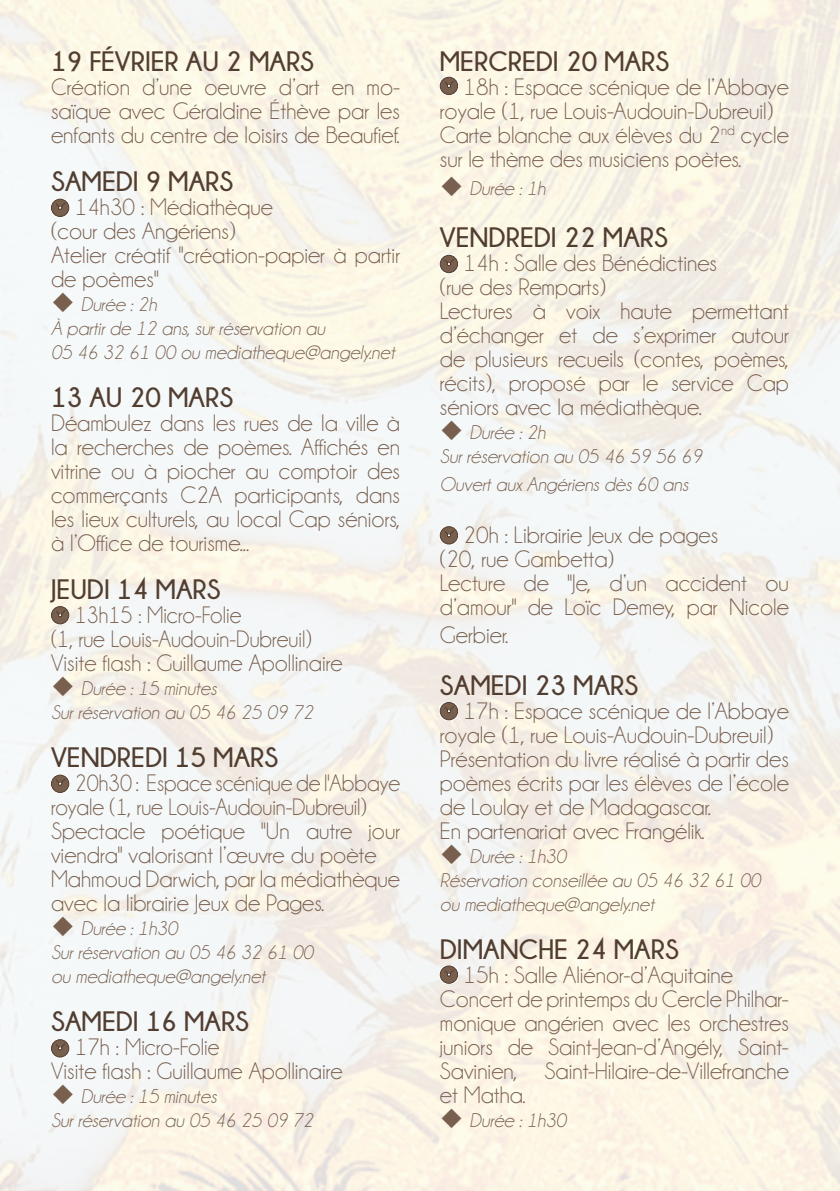
<style>
.page{position:relative;width:840px;height:1191px;background:#fff}
.page>*{position:absolute;margin:0;border:0;box-sizing:border-box;transform-origin:0 0}
.t1{font:700 28px "Champagne&Limousines";color:#523e30}
.t2{font:24px/24px "Champagne&Limousines";color:#785f4e}
.t3{font:24px/24px "Champagne&Limousines";color:#785f4e;scale:.96 1}
.t4{font:italic 20px/24px "Champagne&Limousines";color:#785f4e}
</style>
<div class="page">
<img style="left:0;top:0;width:839px;height:1191px">
<svg style="left:439px;top:77px;width:18px;height:18px"></svg>
<svg style="left:439px;top:255px;width:18px;height:18px"></svg>
<svg style="left:439px;top:526px;width:18px;height:18px"></svg>
<svg style="left:439px;top:702px;width:18px;height:18px"></svg>
<svg style="left:439px;top:965px;width:18px;height:18px"></svg>
<svg style="left:51px;top:1039px;width:18px;height:18px"></svg>
<svg style="left:51px;top:774px;width:18px;height:19px"></svg>
<svg style="left:51px;top:199px;width:18px;height:18px"></svg>
<svg style="left:51px;top:606px;width:18px;height:18px"></svg>
<p class="t1" style="left:51px;top:46px;width:264px">19 FÉVRIER AU 2 MARS</p>
<p class="t2" style="left:51px;top:75px;width:350px;text-align:justify">Création d’une oeuvre d’art en mo&shy;saïque avec Géraldine Éthève par les enfants du centre de loisirs de Beaufief.</p>
<p class="t1" style="left:51px;top:166px;width:184px">SAMEDI 9 MARS</p>
<p class="t2" style="left:51px;top:195px;width:350px;text-indent:24px">14h30 : Médiathèque<br>(cour des Angériens)<br>Atelier créatif "création-papier à partir de poèmes"</p>
<p class="t4" style="left:51px;top:292px;width:345px">◆ Durée : 2h<br>À partir de 12 ans, sur réservation au<br>05 46 32 61 00 ou mediatheque@angely.net</p>
<p class="t1" style="left:51px;top:382px;width:184px">13 AU 20 MARS</p>
<p class="t2" style="left:51px;top:411px;width:350px;text-align:justify">Déambulez dans les rues de la ville à la recherches de poèmes. Affichés en vitrine ou à piocher au comptoir des commerçants C2A participants, dans les lieux culturels, au local Cap séniors, à l’Office de tourisme...</p>
<p class="t1" style="left:51px;top:574px;width:171px">JEUDI 14 MARS</p>
<p class="t3" style="left:51px;top:603px;width:305px;text-indent:24px">13h15 : Micro-Folie<br>(1, rue Louis-Audouin-Dubreuil)<br>Visite flash : Guillaume Apollinaire</p>
<p class="t4" style="left:51px;top:676px;width:264px">◆ Durée : 15 minutes<br>Sur réservation au 05 46 25 09 72</p>
<p class="t1" style="left:51px;top:742px;width:229px">VENDREDI 15 MARS</p>
<p class="t3" style="left:51px;top:771px;width:365px;text-indent:24px">20h30 : Espace scénique de l'Abbaye royale (1, rue Louis-Audouin-Dubreuil)<br>Spectacle poétique "Un autre jour viendra" valorisant l’œuvre du poète Mahmoud Darwich, par la médiathèque avec la librairie Jeux de Pages.</p>
<p class="t4" style="left:51px;top:916px;width:264px">◆ Durée : 1h30<br>Sur réservation au 05 46 32 61 00 ou mediatheque@angely.net</p>
<p class="t1" style="left:51px;top:1006px;width:199px">SAMEDI 16 MARS</p>
<p class="t2" style="left:51px;top:1035px;width:293px;text-indent:24px">17h : Micro-Folie<br>Visite flash : Guillaume Apollinaire</p>
<p class="t4" style="left:51px;top:1084px;width:264px">◆ Durée : 15 minutes<br>Sur réservation au 05 46 25 09 72</p>
<p class="t1" style="left:439px;top:46px;width:231px">MERCREDI 20 MARS</p>
<p class="t2" style="left:439px;top:75px;width:350px;text-indent:24px">18h : Espace scénique de l’Abbaye royale (1, rue Louis-Audouin-Dubreuil)<br>Carte blanche aux élèves du 2<sup>nd</sup> cycle sur le thème des musiciens poètes.</p>
<p class="t4" style="left:439px;top:176px;width:107px">◆ Durée : 1h</p>
<p class="t1" style="left:439px;top:222px;width:229px">VENDREDI 22 MARS</p>
<p class="t2" style="left:439px;top:251px;width:350px;text-indent:24px">14h : Salle des Bénédictines<br>(rue des Remparts)<br>Lectures à voix haute permettant d’échanger et de s’exprimer autour de plusieurs recueils (contes, poèmes, récits), proposé par le service Cap séniors avec la médiathèque.</p>
<p class="t4" style="left:439px;top:420px;width:264px">◆ Durée : 2h<br>Sur réservation au 05 46 59 56 69</p>
<p class="t4" style="left:439px;top:472px;width:250px">Ouvert aux Angériens dès 60 ans</p>
<p class="t2" style="left:439px;top:523px;width:350px;text-indent:24px">20h : Librairie Jeux de pages<br>(20, rue Gambetta)<br>Lecture de "Je, d’un accident ou d’amour" de Loïc Demey, par Nicole</p>
<p class="t2" style="left:439px;top:623px;width:70px">Gerbier.</p>
<p class="t1" style="left:439px;top:670px;width:200px">SAMEDI 23 MARS</p>
<p class="t2" style="left:439px;top:699px;width:350px;text-indent:24px">17h : Espace scénique de l’Abbaye royale (1, rue Louis-Audouin-Dubreuil)<br>Présentation du livre réalisé à partir des poèmes écrits par les élèves de l’école de Loulay et de Madagascar.<br>En partenariat avec Frangélik.</p>
<p class="t4" style="left:439px;top:844px;width:322px">◆ Durée : 1h30<br>Réservation conseillée au 05 46 32 61 00 ou mediatheque@angely.net</p>
<p class="t1" style="left:439px;top:934px;width:240px">DIMANCHE 24 MARS</p>
<p class="t2" style="left:439px;top:963px;width:350px;text-indent:24px">15h : Salle Aliénor-d’Aquitaine Concert de printemps du Cercle Philhar&shy;monique angérien avec les orchestres juniors de Saint-Jean-d’Angély, Saint-Savinien, Saint-Hilaire-de-Villefranche et Matha.</p>
<p class="t4" style="left:439px;top:1108px;width:128px">◆ Durée : 1h30</p>
</div>
